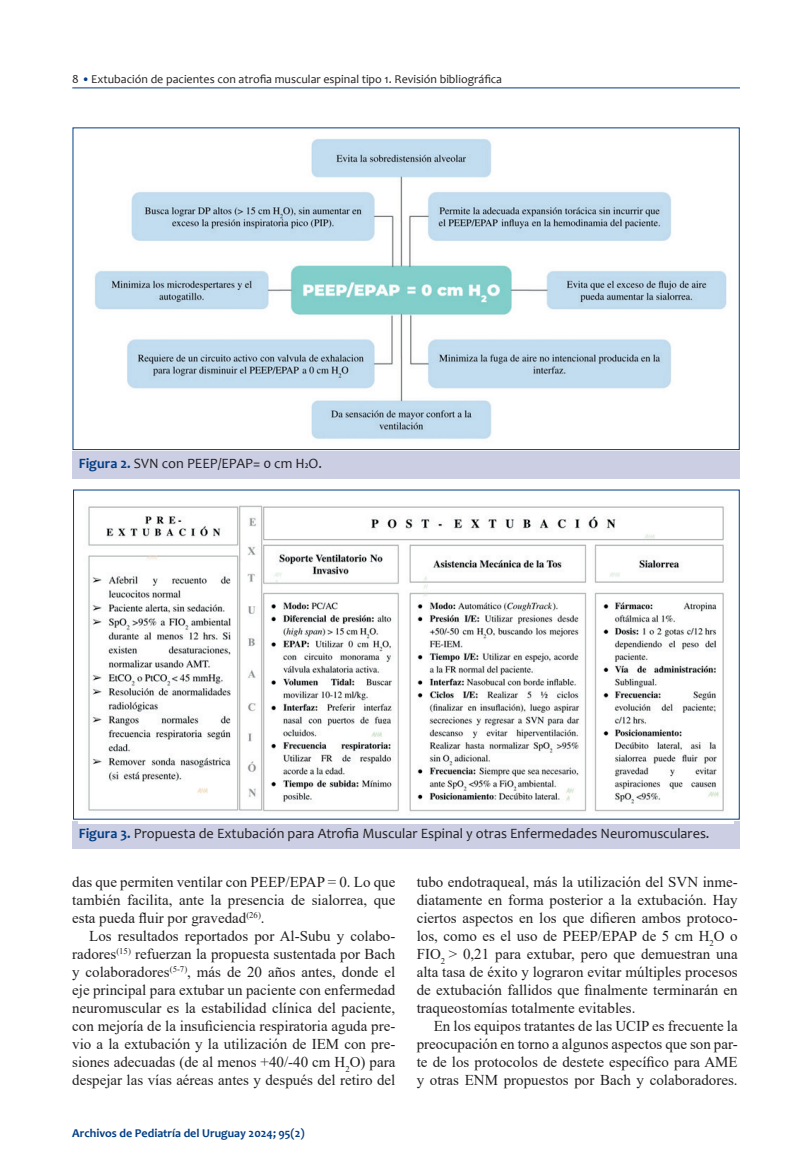
<style>
.page{position:relative;width:808px;height:1170px;background:#fff}
.page>*{position:absolute;margin:0;border:0;box-sizing:border-box;transform-origin:0 0}
.t1{font:15px/18px "Times New Roman";color:#231f20;text-align:justify}
.t2{font:14.25px "Candara";color:#231f20}
.t3{font:12px "Candara";color:#231f20}
.t4{font:700 12px "Candara";color:#033e84}
.s1{font-weight:700;color:#033e84}
</style>
<div class="page">
<hr style="left:72px;top:87px;width:668px;height:1px;background:#033e84">
<div style="left:72px;top:451px;width:668px;height:28px;background:#cccfe4"></div>
<div style="left:72px;top:821px;width:668px;height:27px;background:#cccfe4"></div>
<img style="left:82px;top:127px;width:652px;height:323px">
<img style="left:79px;top:505px;width:655px;height:318px">
<p class="t3" style="left:72px;top:71px;width:431px">8 <span class="s1">•</span>Extubación de pacientes con atrofia muscular espinal tipo 1. Revisión bibliográfica</p>
<p class="t2" style="left:79px;top:455px;width:245px"><span class="s1">Figura 2.</span> SVN con PEEP/EPAP= 0 cm H2O.</p>
<p class="t2" style="left:79px;top:824px;width:632px"><span class="s1">Figura 3.</span> Propuesta de Extubación para Atrofia Muscular Espinal y otras Enfermedades Neuromusculares.</p>
<p class="t1" style="left:72px;top:872px;width:325px">das que permiten ventilar con PEEP/EPAP = 0. Lo que también facilita, ante la presencia de sialorrea, que esta pueda fluir por gravedad<sup>(26)</sup>.</p>
<p class="t1" style="left:72px;top:926px;width:325px;text-indent:17px">Los resultados reportados por Al-Subu y colabo&shy;radores<sup>(15)</sup> refuerzan la propuesta sustentada por Bach y colaboradores<sup>(5-7)</sup>, más de 20 años antes, donde el eje principal para extubar un paciente con enfermedad neuromuscular es la estabilidad clínica del paciente, con mejoría de la insuficiencia respiratoria aguda pre&shy;vio a la extubación y la utilización de IEM con pre&shy;siones adecuadas (de al menos +40/-40 cm H<sub>2</sub>O) para despejar las vías aéreas antes y después del retiro del</p>
<p class="t4" style="left:72px;top:1125px;width:234px">Archivos de Pediatría del Uruguay 2024; 95(2)</p>
<p class="t1" style="left:417px;top:872px;width:322px">tubo endotraqueal, más la utilización del SVN inme&shy;diatamente en forma posterior a la extubación. Hay ciertos aspectos en los que difieren ambos protoco&shy;los, como es el uso de PEEP/EPAP de 5 cm H<sub>2</sub>O o FIO<sub>2</sub> &gt; 0,21 para extubar, pero que demuestran una alta tasa de éxito y lograron evitar múltiples procesos de extubación fallidos que finalmente terminarán en traqueostomías totalmente evitables.</p>
<p class="t1" style="left:417px;top:1016px;width:322px;text-indent:17px">En los equipos tratantes de las UCIP es frecuente la preocupación en torno a algunos aspectos que son par&shy;te de los protocolos de destete específico para AME y otras ENM propuestos por Bach y colaboradores.</p>
</div>
